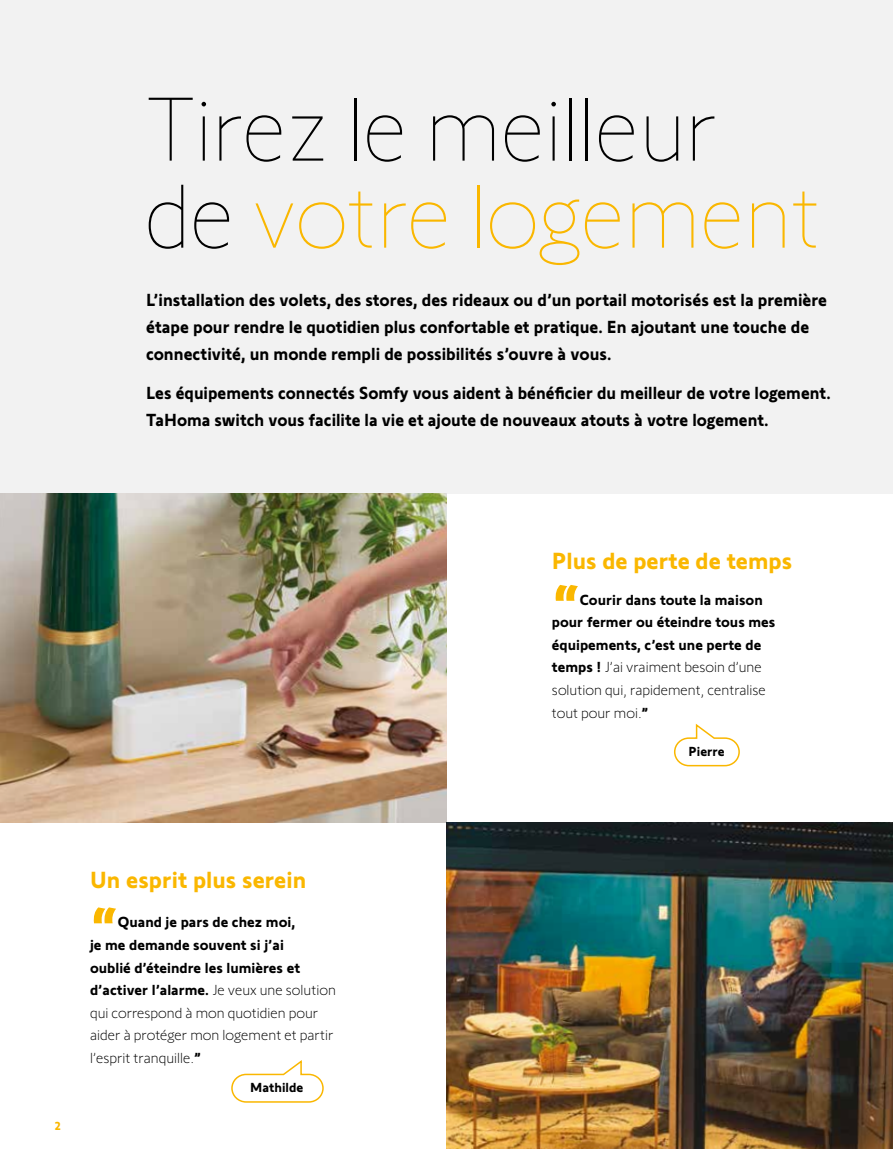
<style>
.page{position:relative;width:893px;height:1149px;background:#fff}
.page>*{position:absolute;margin:0;border:0;box-sizing:border-box;transform-origin:0 0}
.t1{font:200 93px/87px "Somfy Sans";color:#000}
.t2{font:700 60px "Somfy Sans";color:#fab700}
.t3{font:700 24px "Somfy Sans";color:#fab700}
.t4{font:700 18px/27px "Somfy Sans";color:#000}
.t5{font:700 18px/27px "Somfy Sans";color:#000;scale:.96 1}
.t6{font:300 15px/22.5px "Somfy Sans";color:#000}
.t7{font:700 15px/22.5px "Somfy Sans";color:#000}
.t8{font:700 13.5px "Somfy Sans";color:#000}
.t9{font:700 12px "Somfy Sans";color:#fab700}
.s1{color:#fab700}
.s2{font-weight:700}
.s3{font-weight:300}
</style>
<div class="page">
<div style="left:0;top:0;width:893px;height:494px;background:#f2f2f2"></div>
<img style="left:0;top:494px;width:446px;height:327px">
<img style="left:447px;top:822px;width:446px;height:326px">
<div style="left:674px;top:737px;width:66px;height:29px;border:2px solid #fab700;border-radius:14px"></div>
<div style="left:231px;top:1073px;width:93px;height:29px;border:2px solid #fab700;border-radius:14px"></div>
<h1 class="t1" style="left:145px;top:78px;width:677px">Tirez le meilleur de <span class="s1">votre logement</span></h1>
<p class="t4" style="left:146px;top:284px;width:682px">L’installation des volets, des stores, des rideaux ou d’un portail motorisés est la première étape pour rendre le quotidien plus confortable et pratique. En ajoutant une touche de connectivité, un monde rempli de possibilités s’ouvre à vous.</p>
<p class="t5" style="left:146px;top:377px;width:715px">Les équipements connectés Somfy vous aident à bénéficier du meilleur de votre logement.<br>TaHoma switch vous facilite la vie et ajoute de nouveaux atouts à votre logement.</p>
<p class="t9" style="left:55px;top:1115px;width:7px">2</p>
<h3 class="t3" style="left:90px;top:860px;width:218px">Un esprit plus serein</h3>
<h2 class="t2" style="left:90px;top:879px;width:29px">“</h2>
<p class="t6" style="left:90px;top:909px;width:247px;text-indent:28px"><span class="s2">Quand je pars de chez moi,<br>je me demande souvent si j’ai<br>oublié d’éteindre les lumières et d’activer l’alarme.</span> Je veux une solution qui correspond à mon quotidien pour aider à protéger mon logement et partir l’esprit tranquille.<span class="s2">”</span></p>
<p class="t8" style="left:250px;top:1076px;width:55px">Mathilde</p>
<h3 class="t3" style="left:552px;top:541px;width:242px">Plus de perte de temps</h3>
<h2 class="t2" style="left:552px;top:556px;width:29px">“</h2>
<p class="t7" style="left:552px;top:586px;width:225px;text-indent:28px">Courir dans toute la maison pour fermer ou éteindre tous mes équipements, c’est une perte de temps ! <span class="s3">J’ai vraiment besoin d’une solution qui, rapidement, centralise tout pour moi.</span>”</p>
<p class="t8" style="left:689px;top:740px;width:37px">Pierre</p>
</div>
